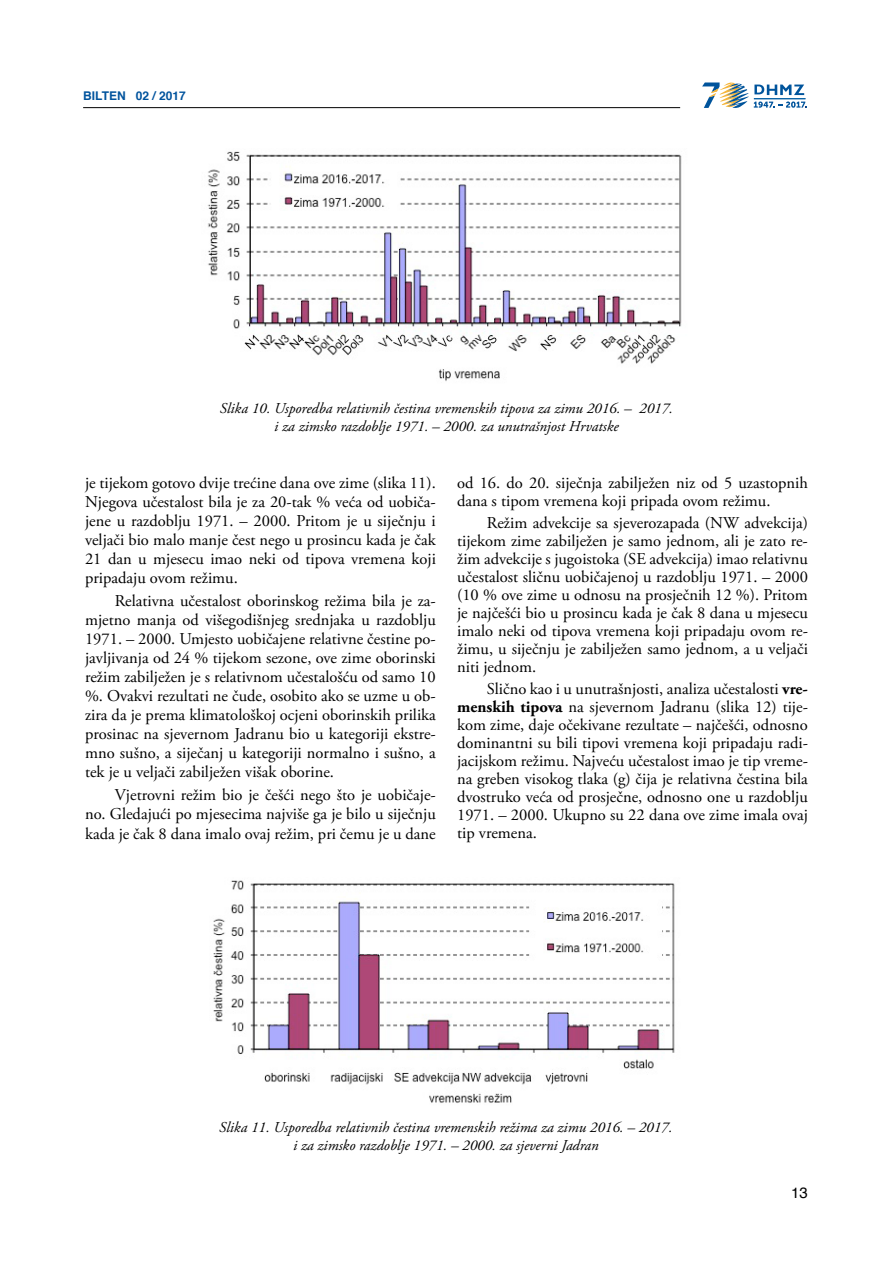
<style>
.page{position:relative;width:893px;height:1263px;background:#fff}
.page>*{position:absolute;margin:0;border:0;box-sizing:border-box;transform-origin:0 0}
.t1{font:16.5px/18px "Adobe Garamond Pro";color:#000;text-align:justify}
.t2{font:italic 15px/18px "Adobe Garamond Pro";color:#000;text-align:center}
.t3{font:15px "Helvetica";color:#000}
.t4{font:700 12px "Helvetica";color:#00539d}
.s1{font-weight:700}
</style>
<div class="page">
<svg style="left:702px;top:82px;width:105px;height:26px"></svg>
<hr style="left:83px;top:107px;width:597px;height:1px;background:#000">
<img style="left:207px;top:151px;width:475px;height:230px">
<img style="left:213px;top:880px;width:462px;height:223px">
<p class="t4" style="left:83px;top:86px;width:104px">BILTEN 02 / 2017</p>
<p class="t2" style="left:220px;top:399px;width:455px">Slika 10. Usporedba relativnih čestina vremenskih tipova za zimu 2016. – 2017. i za zimsko razdoblje 1971. – 2000. za unutrašnjost Hrvatske</p>
<p class="t1" style="left:85px;top:473px;width:352px;line-height:19px">je tijekom gotovo dvije trećine dana ove zime (slika 11).<br>Njegova učestalost bila je za 20-tak % veća od uobiča&shy;jene u razdoblju 1971. – 2000. Pritom je u siječnju i veljači bio malo manje čest nego u prosincu kada je čak 21 dan u mjesecu imao neki od tipova vremena koji pripadaju ovom režimu.</p>
<p class="t1" style="left:85px;top:592px;width:352px;line-height:19px;text-indent:30px">Relativna učestalost oborinskog režima bila je za&shy;mjetno manja od višegodišnjeg srednjaka u razdoblju 1971. – 2000. Umjesto uobičajene relativne čestine po&shy;javljivanja od 24 % tijekom sezone, ove zime oborinski režim zabilježen je s relativnom učestalošću od samo 10 %. Ovakvi rezultati ne čude, osobito ako se uzme u ob&shy;zira da je prema klimatološkoj ocjeni oborinskih prilika prosinac na sjevernom Jadranu bio u kategoriji ekstre&shy;mno sušno, a siječanj u kategoriji normalno i sušno, a tek je u veljači zabilježen višak oborine.</p>
<p class="t1" style="left:85px;top:786px;width:352px;line-height:19px;text-indent:30px">Vjetrovni režim bio je češći nego što je uobičaje&shy;no. Gledajući po mjesecima najviše ga je bilo u siječnju kada je čak 8 dana imalo ovaj režim, pri čemu je u dane</p>
<p class="t1" style="left:457px;top:474px;width:352px">od 16. do 20. siječnja zabilježen niz od 5 uzastopnih dana s tipom vremena koji pripada ovom režimu.</p>
<p class="t1" style="left:457px;top:514px;width:352px;text-indent:30px">Režim advekcije sa sjeverozapada (NW advekcija) tijekom zime zabilježen je samo jednom, ali je zato re&shy;žim advekcije s jugoistoka (SE advekcija) imao relativnu učestalost sličnu uobičajenoj u razdoblju 1971. – 2000 (10 % ove zime u odnosu na prosječnih 12 %). Pritom je najčešći bio u prosincu kada je čak 8 dana u mjesecu imalo neki od tipova vremena koji pripadaju ovom re&shy;žimu, u siječnju je zabilježen samo jednom, a u veljači niti jednom.</p>
<p class="t1" style="left:457px;top:681px;width:352px;text-indent:30px">Slično kao i u unutrašnjosti, analiza učestalosti <span class="s1">vre&shy;menskih tipova</span> na sjevernom Jadranu (slika 12) tije&shy;kom zime, daje očekivane rezultate – najčešći, odnosno dominantni su bili tipovi vremena koji pripadaju radi&shy;jacijskom režimu. Najveću učestalost imao je tip vreme&shy;na greben visokog tlaka (g) čija je relativna čestina bila dvostruko veća od prosječne, odnosno one u razdoblju 1971. – 2000. Ukupno su 22 dana ove zime imala ovaj tip vremena.</p>
<p class="t2" style="left:219px;top:1118px;width:455px">Slika 11. Usporedba relativnih čestina vremenskih režima za zimu 2016. – 2017. i za zimsko razdoblje 1971. – 2000. za sjeverni Jadran</p>
<p class="t3" style="left:791px;top:1181px;width:18px">13</p>
</div>
